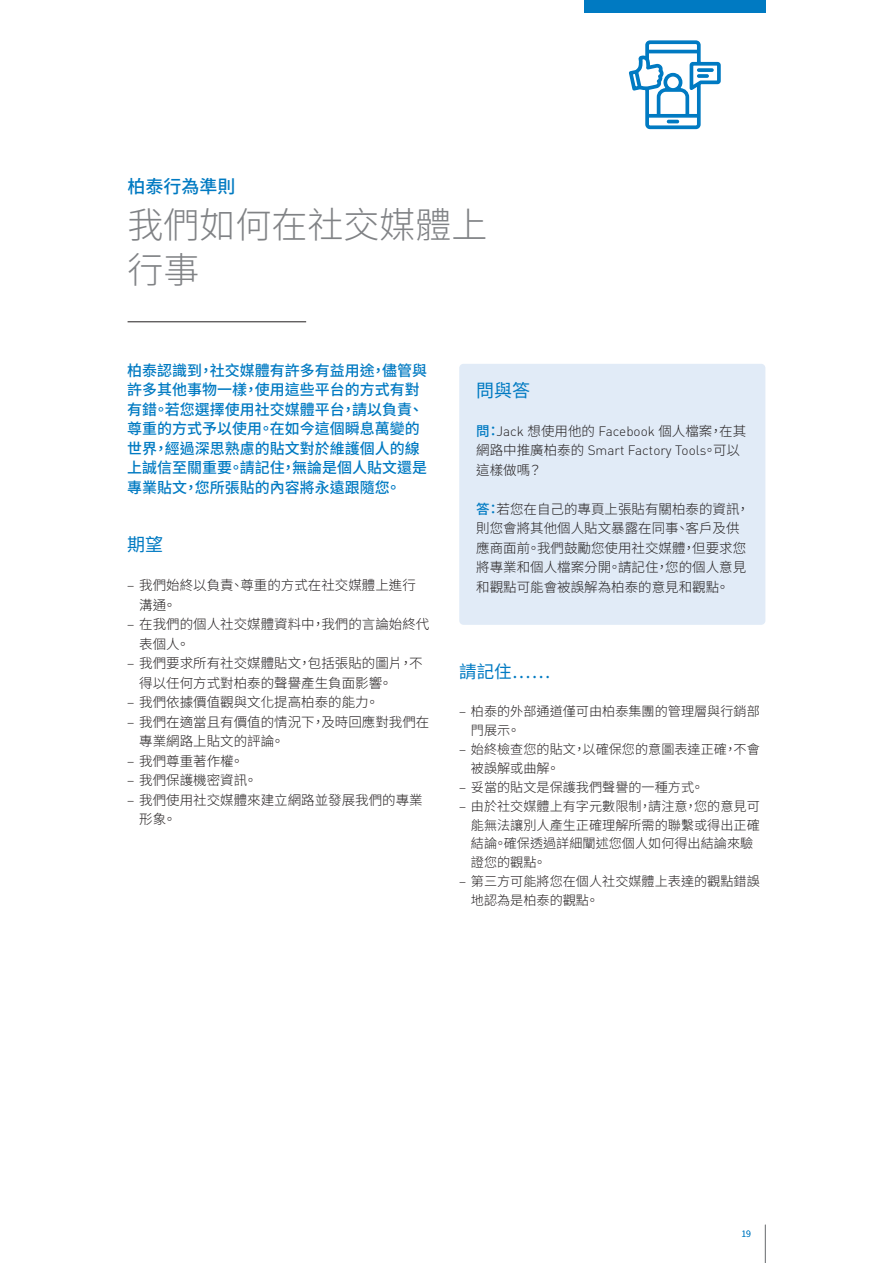
<style>
.page{position:relative;width:893px;height:1263px;background:#fff}
.page>*{position:absolute;margin:0;border:0;box-sizing:border-box;transform-origin:0 0}
.t1{font:300 36px/45px "Source Han Sans TW";color:#808285}
.t2{font:500 18px "Source Han Sans TW";color:#007ac2}
.t3{font:18px "Source Han Sans TW";color:#007ac2}
.t4{font:17.55px "Source Han Sans TW";color:#007ac2}
.t5{font:500 15px/19.5px "Source Han Sans TW";color:#007ac2}
.t6{font:300 13.5px/19.5px "Source Han Sans TW";color:#231f20}
.t7{font:300 13.5px/19.5px "DINOT";color:#231f20}
.t8{font:300 13.2px/18.9px "Source Han Sans TW";color:#231f20}
.t9{font:300 9px "Source Han Sans TW";color:#007ac2}
.s1{font-family:"Source Han Sans TW";font-weight:500;color:#007ac2}
.s2{font-family:"Source Han Sans TW"}
.s3{font-weight:500;color:#007ac2}
</style>
<div class="page">
<hr style="left:765px;top:1225px;width:1px;height:38px;background:#808285">
<div style="left:584px;top:0;width:181px;height:13px;background:#007ac2"></div>
<div style="left:459px;top:364px;width:306px;height:261px;background:#e1ebf7;border-radius:4px"></div>
<hr style="left:128px;top:321px;width:178px;height:1px;background:#231f20">
<svg style="left:629px;top:40px;width:92px;height:90px"></svg>
<div style="left:697px;top:74px;width:12px;height:4px;border:2px solid #007ac2"></div>
<h2 class="t2" style="left:128px;top:176px;width:109px">柏泰行為準則</h2>
<h1 class="t1" style="left:128px;top:203px;width:361px">我們如何在社交媒體上行事</h1>
<p class="t5" style="left:127px;top:361px;width:301px">柏泰認識到，社交媒體有許多有益用途，儘管與許多其他事物一樣，使用這些平台的方式有對有錯。若您選擇使用社交媒體平台，請以負責、尊重的方式予以使用。在如今這個瞬息萬變的世界，經過深思熟慮的貼文對於維護個人的線上誠信至關重要。請記住，無論是個人貼文還是專業貼文，您所張貼的內容將永遠跟隨您。</p>
<h2 class="t3" style="left:127px;top:534px;width:37px">期望</h2>
<p class="t6" style="left:139px;top:576px;width:278px;text-indent:-12px">– 我們始終以負責、尊重的方式在社交媒體上進行溝通。</p>
<p class="t6" style="left:139px;top:615px;width:292px;text-indent:-12px">– 在我們的個人社交媒體資料中，我們的言論始終代表個人。</p>
<p class="t6" style="left:139px;top:654px;width:285px;text-indent:-12px">– 我們要求所有社交媒體貼文，包括張貼的圖片，不得以任何方式對柏泰的聲譽產生負面影響。</p>
<p class="t6" style="left:127px;top:693px;width:253px">– 我們依據價值觀與文化提高柏泰的能力。</p>
<p class="t6" style="left:139px;top:712px;width:292px;text-indent:-12px">– 我們在適當且有價值的情況下，及時回應對我們在專業網路上貼文的評論。</p>
<p class="t6" style="left:127px;top:751px;width:118px">– 我們尊重著作權。</p>
<p class="t6" style="left:127px;top:771px;width:132px">– 我們保護機密資訊。</p>
<p class="t6" style="left:139px;top:790px;width:285px;text-indent:-12px">– 我們使用社交媒體來建立網路並發展我們的專業形象。</p>
<h2 class="t3" style="left:476px;top:380px;width:55px">問與答</h2>
<p class="t7" style="left:476px;top:420px;width:271px"><span class="s1">問：</span>Jack <span class="s2">想使用他的</span> Facebook <span class="s2">個人檔案，在其網路中推廣柏泰的</span> Smart Factory Tools<span class="s2">。可以</span></p>
<p class="t6" style="left:476px;top:460px;width:67px">這樣做嗎？</p>
<p class="t6" style="left:476px;top:499px;width:275px"><span class="s3">答：</span>若您在自己的專頁上張貼有關柏泰的資訊，則您會將其他個人貼文暴露在同事、客戶及供應商面前。我們鼓勵您使用社交媒體，但要求您將專業和個人檔案分開。請記住，您的個人意見和觀點可能會被誤解為柏泰的意見和觀點。</p>
<p class="t4" style="left:459px;top:661px;width:93px">請記住……</p>
<p class="t8" style="left:471px;top:702px;width:290px;text-indent:-12px">– 柏泰的外部通道僅可由柏泰集團的管理層與行銷部門展示。</p>
<p class="t8" style="left:471px;top:740px;width:290px;text-indent:-12px">– 始終檢查您的貼文，以確保您的意圖表達正確，不會被誤解或曲解。</p>
<p class="t8" style="left:459px;top:777px;width:246px">– 妥當的貼文是保護我們聲譽的一種方式。</p>
<p class="t8" style="left:471px;top:796px;width:290px;text-indent:-12px">– 由於社交媒體上有字元數限制，請注意，您的意見可能無法讓別人產生正確理解所需的聯繫或得出正確結論。確保透過詳細闡述您個人如何得出結論來驗證您的觀點。</p>
<p class="t8" style="left:471px;top:872px;width:290px;text-indent:-12px">– 第三方可能將您在個人社交媒體上表達的觀點錯誤地認為是柏泰的觀點。</p>
<p class="t9" style="left:741px;top:1228px;width:11px">19</p>
</div>
